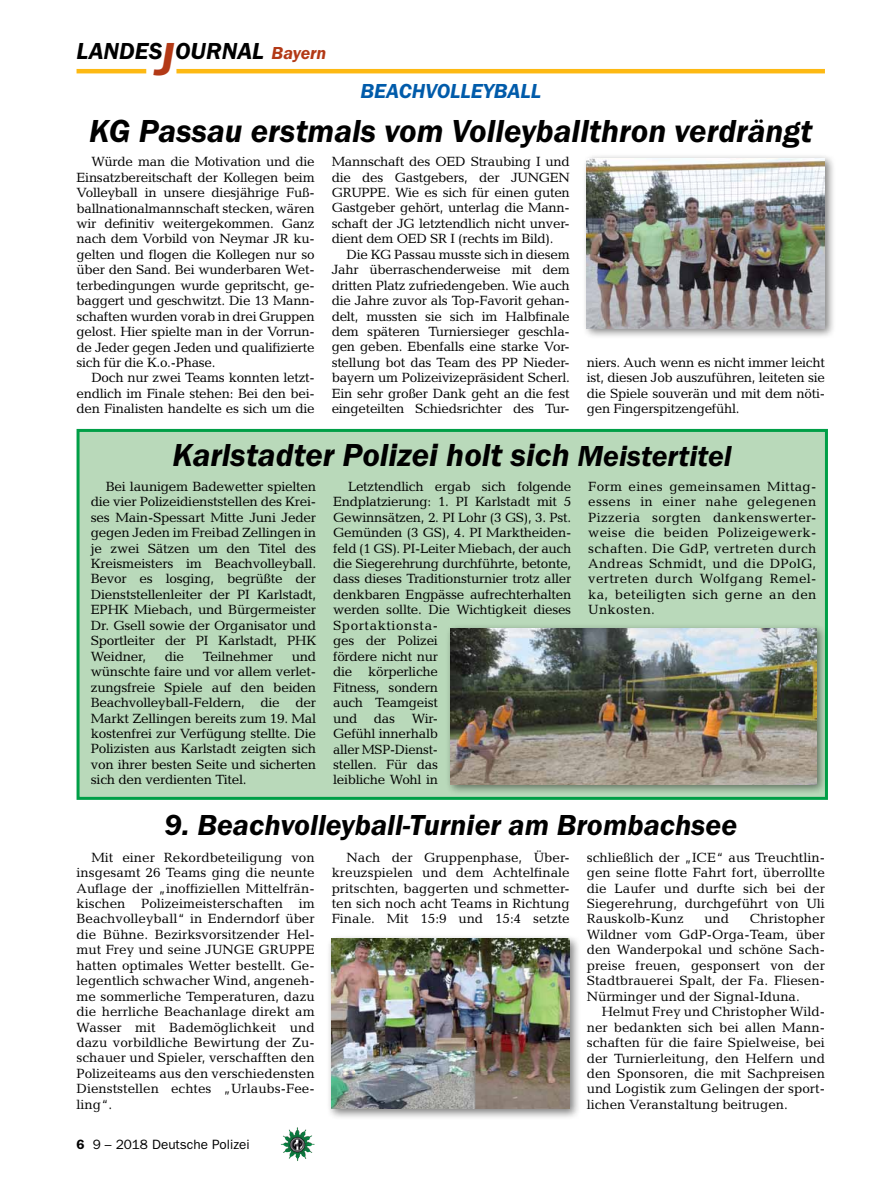
<style>
.page{position:relative;width:893px;height:1191px;background:#fff}
.page>*{position:absolute;margin:0;border:0;box-sizing:border-box;transform-origin:0 0}
.t1{font:italic 600 33px "Franklin Gothic Itc T";color:#000}
.t2{font:italic 600 30px "Franklin Gothic Itc T";color:#000}
.t3{font:italic 600 24px "Franklin Gothic Itc T";color:#000}
.t4{font:italic 600 21px "Franklin Gothic Itc T";color:#005baa}
.t5{font:13.5px/15.5px "Candida";letter-spacing:-.02em;color:#000;text-align:justify}
.t6{font:13.5px "Franklin Gothic";color:#000}
.s1{font-size:48px;color:#b33916}
.s2{font-size:18px;color:#b33916}
.s3{font-size:30px}
.s4{font-weight:600}
</style>
<div class="page">
<hr style="left:77px;top:69px;width:69px;height:4px;background:#fdb913">
<hr style="left:176px;top:69px;width:649px;height:4px;background:#fdb913">
<img style="left:281px;top:1128px;width:16px;height:24px">
<div style="left:77px;top:429px;width:751px;height:371px;background:#b9d9ba;border:3px solid #009f47"></div>
<div style="left:582px;top:153px;width:254px;height:186px;background:#000;opacity:.5"></div>
<img style="left:587px;top:158px;width:238px;height:170px">
<div style="left:326px;top:933px;width:255px;height:187px;background:#000;opacity:.5"></div>
<img style="left:332px;top:939px;width:238px;height:170px">
<div style="left:445px;top:623px;width:383px;height:172px;background:#000;opacity:.5"></div>
<img style="left:451px;top:628px;width:365px;height:156px">
<h3 class="t3" style="left:77px;top:37px;width:251px">LANDES<span class="s1">J</span>OURNAL <span class="s2">Bayern</span></h3>
<h3 class="t4" style="left:360px;top:79px;width:89px">beachvolleyball</h3>
<h1 class="t1" style="left:89px;top:112px;width:725px">KG Passau erstmals vom Volleyballthron verdrängt</h1>
<p class="t5" style="left:77px;top:154px;width:240px;text-indent:15px">Würde man die Motivation und die Einsatzbereitschaft der Kollegen beim Volleyball in unsere diesjährige Fuß&shy;ballnationalmannschaft stecken, wären wir definitiv weitergekommen. Ganz nach dem Vorbild von Neymar JR ku&shy;gelten und flogen die Kollegen nur so über den Sand. Bei wunderbaren Wet&shy;terbedingungen wurde gepritscht, ge&shy;baggert und geschwitzt. Die 13 Mann&shy;schaften wurden vorab in drei Gruppen gelost. Hier spielte man in der Vorrun&shy;de Jeder gegen Jeden und qualifizierte sich für die K.o.-Phase.</p>
<p class="t5" style="left:77px;top:370px;width:240px;text-indent:15px">Doch nur zwei Teams konnten letzt&shy;endlich im Finale stehen: Bei den bei&shy;den Finalisten handelte es sich um die</p>
<p class="t5" style="left:332px;top:154px;width:240px">Mannschaft des OED Straubing I und die des Gastgebers, der JUNGEN GRUPPE. Wie es sich für einen guten Gastgeber gehört, unterlag die Mann&shy;schaft der JG letztendlich nicht unver&shy;dient dem OED SR I (rechts im Bild).</p>
<p class="t5" style="left:332px;top:246px;width:240px;text-indent:15px">Die KG Passau musste sich in diesem Jahr überraschenderweise mit dem dritten Platz zufriedengeben. Wie auch die Jahre zuvor als Top-Favorit gehan&shy;delt, mussten sie sich im Halbfinale dem späteren Turniersieger geschla&shy;gen geben. Ebenfalls eine starke Vor&shy;stellung bot das Team des PP Nieder&shy;bayern um Polizeivizepräsident Scherl.<br>Ein sehr großer Dank geht an die fest eingeteilten Schiedsrichter des Tur-</p>
<p class="t5" style="left:587px;top:355px;width:240px">niers. Auch wenn es nicht immer leicht ist, diesen Job auszuführen, leiteten sie die Spiele souverän und mit dem nöti&shy;gen Fingerspitzengefühl.</p>
<h1 class="t1" style="left:173px;top:435px;width:561px">Karlstadter Polizei holt sich <span class="s3">Meistertitel</span></h1>
<p class="t5" style="left:333px;top:478px;width:240px;text-align:left;text-indent:15px">Letztendlich ergab sich folgende<br>Endplatzierung: 1. PI Karlstadt mit 5<br>Gewinnsätzen, 2. PI Lohr (3 GS), 3. Pst.<br>Gemünden (3 GS), 4. PI Marktheiden&shy;feld (1 GS). PI-Leiter Miebach, der auch die Siegerehrung durchführte, betonte, dass dieses Traditionsturnier trotz aller denkbaren Engpässe aufrechterhalten werden sollte. Die Wichtigkeit dieses<br>Sportaktionsta-<br>ges der Polizei<br>fördere nicht nur<br>die körperliche<br>Fitness, sondern<br>auch Teamgeist<br>und das Wir-<br>Gefühl innerhalb<br>aller MSP-Dienst-<br>stellen. Für das<br>leibliche Wohl in</p>
<p class="t5" style="left:588px;top:478px;width:230px">Form eines gemeinsamen Mittag&shy;essens in einer nahe gelegenen Pizzeria sorgten dankenswerter&shy;weise die beiden Polizeigewerk&shy;schaften. Die GdP, vertreten durch Andreas Schmidt, und die DPolG, vertreten durch Wolfgang Remel&shy;ka, beteiligten sich gerne an den Unkosten.</p>
<p class="t5" style="left:91px;top:478px;width:227px;text-indent:15px">Bei launigem Badewetter spielten die vier Polizeidienststellen des Krei&shy;ses Main-Spessart Mitte Juni Jeder gegen Jeden im Freibad Zellingen in je zwei Sätzen um den Titel des Kreismeisters im Beachvolleyball.<br>Bevor es losging, begrüßte der Dienststellenleiter der PI Karlstadt, EPHK Miebach, und Bürgermeister Dr. Gsell sowie der Organisator und Sportleiter der PI Karlstadt, PHK Weidner,</p>
<p class="t5" style="left:91px;top:648px;width:227px;text-indent:201px">und wünschte faire und vor allem verlet&shy;zungsfreie Spiele auf den beiden Beachvolleyball-Feldern, die der Markt Zellingen bereits zum 19. Mal kostenfrei zur Verfügung stellte. Die Polizisten aus Karlstadt zeigten sich von ihrer besten Seite und sicherten sich den verdienten Titel.</p>
<p class="t5" style="left:165px;top:648px;width:21px">die</p>
<p class="t5" style="left:203px;top:648px;width:72px">Teilnehmer</p>
<h2 class="t2" style="left:164px;top:808px;width:574px">9. Beachvolleyball-Turnier am Brombachsee</h2>
<p class="t5" style="left:332px;top:849px;width:240px;text-indent:15px">Nach der Gruppenphase, Über&shy;kreuzspielen und dem Achtelfinale pritschten, baggerten und schmetter&shy;ten sich noch acht Teams in Richtung Finale. Mit 15:9 und 15:4 setzte</p>
<p class="t5" style="left:587px;top:849px;width:240px">schließlich der „ICE“ aus Treuchtlin&shy;gen seine flotte Fahrt fort, überrollte die Laufer und durfte sich bei der Siegerehrung, durchgeführt von Uli Rauskolb-Kunz</p>
<p class="t5" style="left:77px;top:849px;width:240px;text-indent:15px">Mit einer Rekordbeteiligung von insgesamt 26 Teams ging die neunte Auflage der „inoffiziellen Mittelfrän&shy;kischen Polizeimeisterschaften im Beachvolleyball“ in Enderndorf über die Bühne. Bezirksvorsitzender Hel&shy;mut Frey und seine JUNGE GRUPPE hatten optimales Wetter bestellt. Ge&shy;legentlich schwacher Wind, angeneh&shy;me sommerliche Temperaturen, dazu die herrliche Beachanlage direkt am Wasser mit Bademöglichkeit und dazu vorbildliche Bewirtung der Zu&shy;schauer und Spieler, verschafften den Polizeiteams aus den verschiedensten Dienststellen echtes „Urlaubs-Fee&shy;ling“.</p>
<p class="t5" style="left:587px;top:911px;width:240px;text-indent:163px">Christopher Wildner vom GdP-Orga-Team, über den Wanderpokal und schöne Sach&shy;preise freuen, gesponsert von der Stadtbrauerei Spalt, der Fa. Fliesen-Nürminger und der Signal-Iduna.</p>
<p class="t5" style="left:587px;top:1004px;width:240px;text-indent:15px">Helmut Frey und Christopher Wild&shy;ner bedankten sich bei allen Mann&shy;schaften für die faire Spielweise, bei der Turnierleitung, den Helfern und den Sponsoren, die mit Sachpreisen und Logistik zum Gelingen der sport&shy;lichen Veranstaltung beitrugen.</p>
<p class="t5" style="left:704px;top:911px;width:26px">und</p>
<p class="t6" style="left:77px;top:1136px;width:175px"><span class="s4">6</span> 9 – 2018 Deutsche Polizei</p>
</div>
